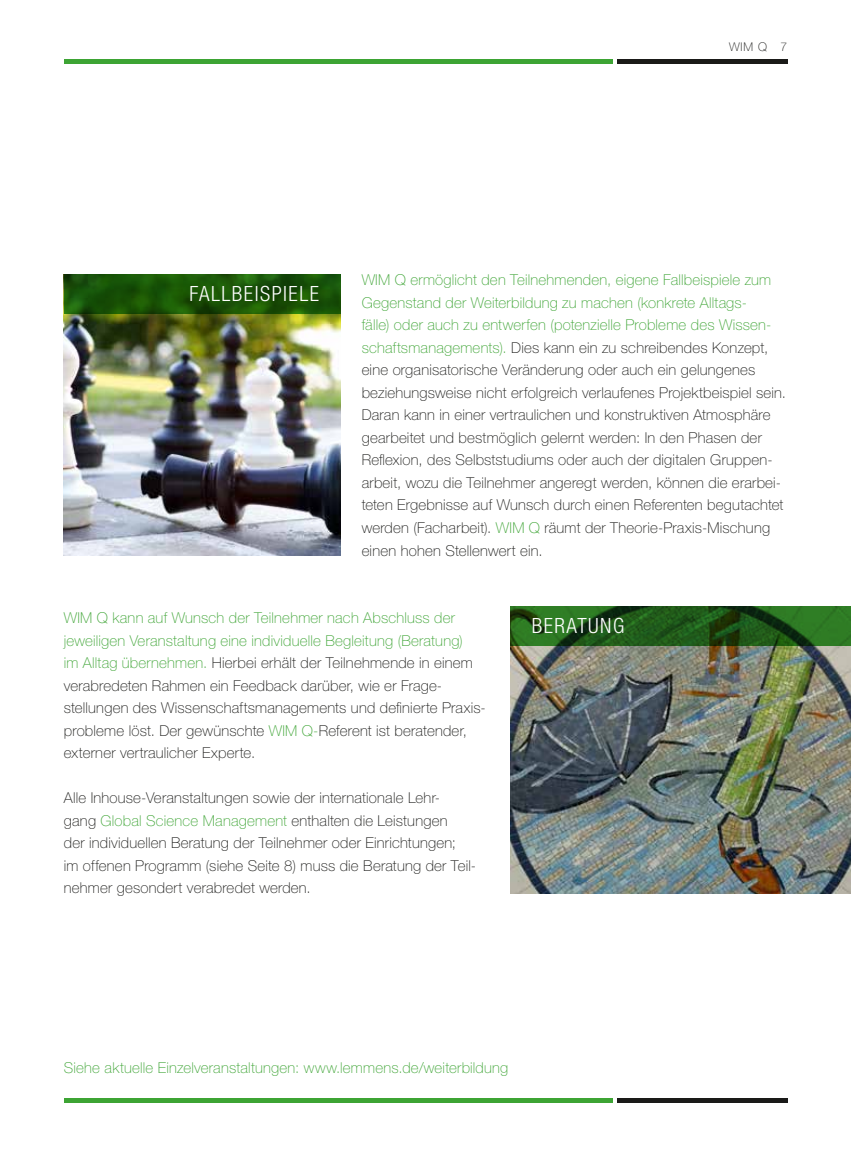
<style>
.page{position:relative;width:851px;height:1149px;background:#fff}
.page>*{position:absolute;margin:0;border:0;box-sizing:border-box;transform-origin:0 0}
.t1{font:300 condensed 21px "Helvetica Neue LT Std";letter-spacing:.07em;color:#fff}
.t2{font:100 15px/22.5px "Helvetica Neue LT Std";letter-spacing:.015em;color:#1a1a18}
.t3{font:100 15px "Helvetica Neue LT Std";letter-spacing:.015em;color:#3da434}
.t4{font:100 12px "Helvetica Neue LT Std";color:#1a1a18}
.s1{color:#3da434}
</style>
<div class="page">
<hr style="left:64px;top:1098px;width:548px;height:3px;background:#3da434">
<svg style="left:617px;top:1098px;width:170px;height:3px"></svg>
<hr style="left:64px;top:60px;width:548px;height:4px;background:#3da434">
<hr style="left:617px;top:60px;width:170px;height:4px;background:#1a1a18">
<img style="left:64px;top:313px;width:276px;height:242px">
<img style="left:510px;top:646px;width:340px;height:247px">
<svg style="left:64px;top:274px;width:276px;height:39px;background:#195307"></svg>
<svg style="left:510px;top:606px;width:340px;height:40px;background:#225c1a"></svg>
<p class="t4" style="left:728px;top:40px;width:60px">WIM Q 7</p>
<h1 class="t1" style="left:189px;top:281px;width:131px">FALLBEISPIELE</h1>
<p class="t2" style="left:361px;top:268px;width:426px"><span class="s1">WIM Q ermöglicht den Teilnehmenden, eigene Fallbeispiele zum Gegenstand der Weiterbildung zu machen (konkrete Alltags-<br>fälle) oder auch zu entwerfen (potenzielle Probleme des Wissen&shy;schaftsmanagements).</span> Dies kann ein zu schreibendes Konzept, eine organisatorische Veränderung oder auch ein gelungenes beziehungsweise nicht erfolgreich verlaufenes Projektbeispiel sein.<br>Daran kann in einer vertraulichen und konstruktiven Atmosphäre gearbeitet und bestmöglich gelernt werden: In den Phasen der Reflexion, des Selbststudiums oder auch der digitalen Gruppen&shy;arbeit, wozu die Teilnehmer angeregt werden, können die erarbei&shy;teten Ergebnisse auf Wunsch durch einen Referenten begutachtet werden (Facharbeit). <span class="s1">WIM Q</span> räumt der Theorie-Praxis-Mischung einen hohen Stellenwert ein.</p>
<p class="t2" style="left:64px;top:606px;width:421px"><span class="s1">WIM Q kann auf Wunsch der Teilnehmer nach Abschluss der jeweiligen Veranstaltung eine individuelle Begleitung (Beratung)<br>im Alltag übernehmen.</span> Hierbei erhält der Teilnehmende in einem verabredeten Rahmen ein Feedback darüber, wie er Frage&shy;stellungen des Wissenschaftsmanagements und definierte Praxis&shy;probleme löst. Der gewünschte <span class="s1">WIM Q-</span>Referent ist beratender, externer vertraulicher Experte.</p>
<p class="t2" style="left:64px;top:786px;width:411px">Alle Inhouse-Veranstaltungen sowie der internationale Lehr&shy;gang <span class="s1">Global Science Management</span> enthalten die Leistungen<br>der individuellen Beratung der Teilnehmer oder Einrichtungen; im offenen Programm (siehe Seite 8) muss die Beratung der Teil&shy;nehmer gesondert verabredet werden.</p>
<h1 class="t1" style="left:532px;top:613px;width:94px">BERATUNG</h1>
<p class="t3" style="left:64px;top:1059px;width:446px">Siehe aktuelle Einzelveranstaltungen: www.lemmens.de/weiterbildung</p>
</div>
